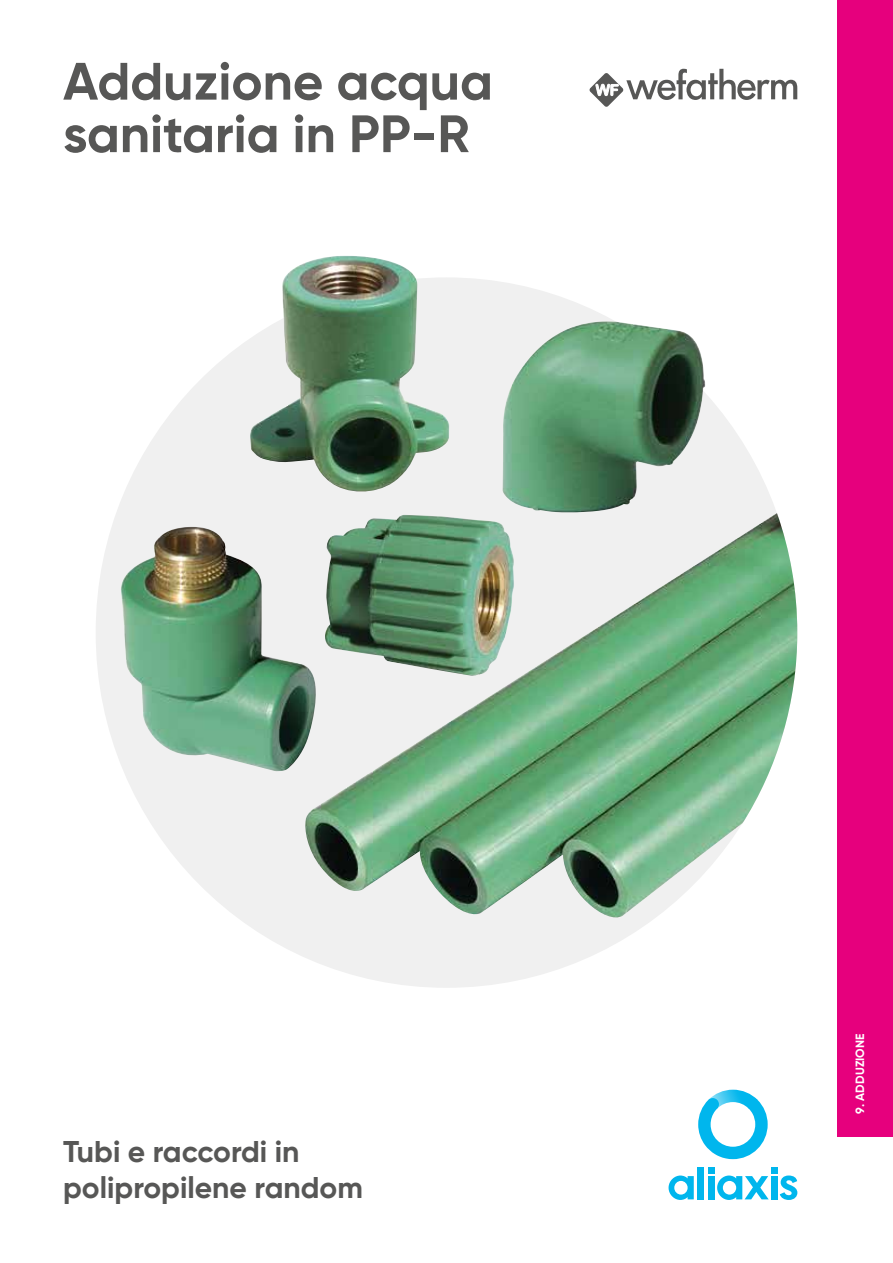
<style>
.page{position:relative;width:893px;height:1263px;background:#fff}
.page>*{position:absolute;margin:0;border:0;box-sizing:border-box;transform-origin:0 0}
.t1{font:700 52.5px/52.5px "Gilroy";color:#575756}
.t2{font:700 30px/36px "Gilroy";color:#575756}
.t3{font:700 12px "Gilroy";letter-spacing:.01em;color:#fff}
</style>
<div class="page">
<svg style="left:589px;top:69px;width:208px;height:38px"></svg>
<div style="left:838px;top:0;width:55px;height:1137px;background:#e6007d"></div>
<div style="left:96px;top:277px;width:701px;height:711px;background:#f0f0f0;border-radius:50%"></div>
<img style="left:305px;top:513px;width:492px;height:405px">
<div style="left:698px;top:1167px;width:6px;height:32px;background:#00b6ed"></div>
<svg style="left:669px;top:1175px;width:25px;height:25px"></svg>
<svg style="left:708px;top:1167px;width:89px;height:33px"></svg>
<svg style="left:698px;top:1090px;width:70px;height:69px"></svg>
<img style="left:500px;top:321px;width:205px;height:193px">
<img style="left:121px;top:527px;width:205px;height:245px">
<img style="left:250px;top:256px;width:199px;height:236px">
<img style="left:324px;top:515px;width:190px;height:161px">
<h1 class="t1" style="left:63px;top:55px;width:431px">Adduzione acqua sanitaria in PP-R</h1>
<p class="t2" style="left:63px;top:1133px;width:301px">Tubi e raccordi in polipropilene random</p>
<p class="t3" style="left:853px;top:1114px;width:82px;rotate:-90deg">9. ADDUZIONE</p>
</div>
